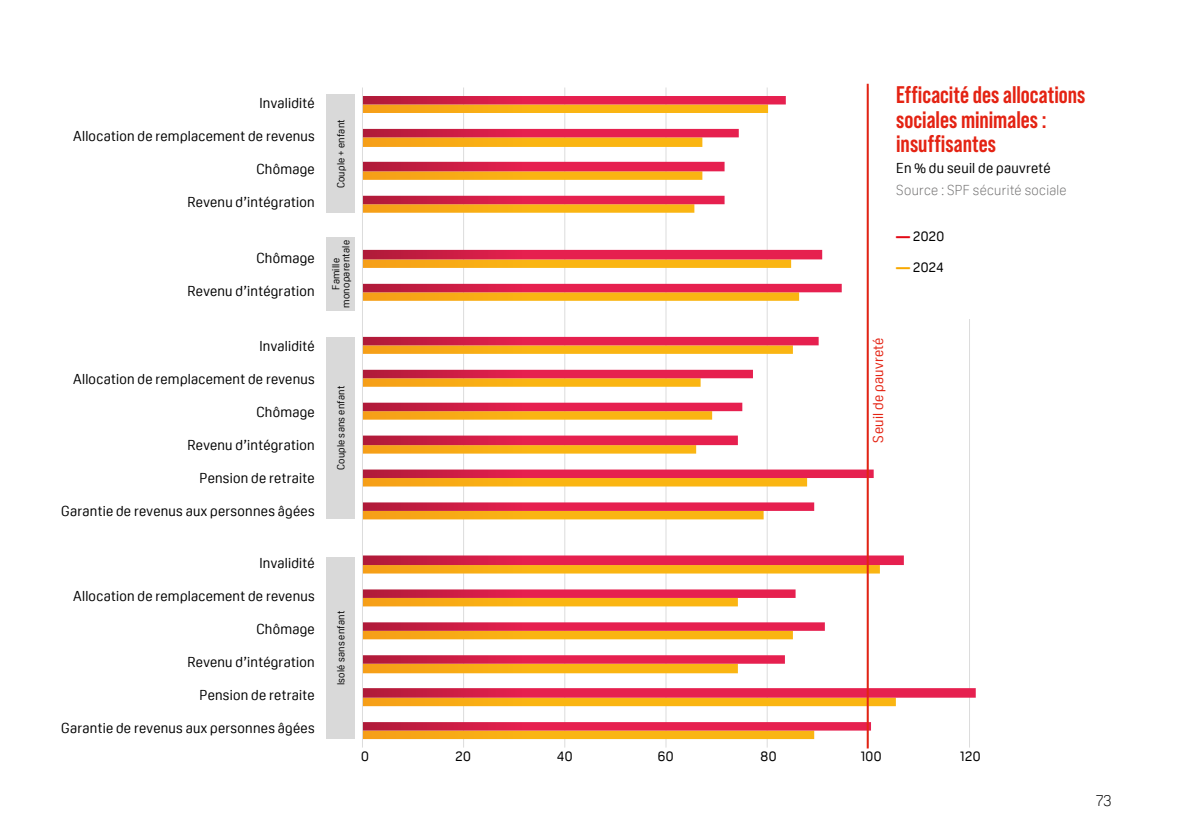
<style>
.page{position:relative;width:1191px;height:840px;background:#fff}
.page>*{position:absolute;margin:0;border:0;box-sizing:border-box;transform-origin:0 0}
.t1{font:700 24px/24px "Bebas Neue Pro";color:#e42313}
.t2{font:300 16px "Oscine";color:#000}
.t3{font:14px "Oscine";letter-spacing:.02em;color:#000}
.t4{font:300 14px "Oscine";letter-spacing:.025em;color:#706f6f}
.t5{font:14px "Oscine";letter-spacing:.02em;color:#e42313}
.t6{font:10px/10px "Oscine";letter-spacing:.025em;color:#000;text-align:center}
.s1{font-weight:800;color:#e30916}
.s2{font-weight:800;color:#f8a800}
</style>
<div class="page">
<hr style="left:463px;top:87px;width:1px;height:660px;background:#d9d9d9">
<hr style="left:564px;top:87px;width:1px;height:660px;background:#d9d9d9">
<hr style="left:665px;top:87px;width:1px;height:660px;background:#d9d9d9">
<hr style="left:767px;top:87px;width:1px;height:660px;background:#d9d9d9">
<hr style="left:868px;top:87px;width:1px;height:660px;background:#d9d9d9">
<hr style="left:969px;top:87px;width:1px;height:660px;background:#d9d9d9">
<svg style="left:363px;top:96px;width:612px;height:634px"></svg>
<hr style="left:362px;top:87px;width:1px;height:660px;background:#d9d9d9">
<div style="left:327px;top:95px;width:28px;height:118px;background:#d9d9d9"></div>
<div style="left:327px;top:337px;width:28px;height:181px;background:#d9d9d9"></div>
<div style="left:327px;top:557px;width:28px;height:181px;background:#d9d9d9"></div>
<div style="left:327px;top:237px;width:28px;height:74px;background:#d9d9d9"></div>
<div style="left:896px;top:79px;width:215px;height:240px;background:#fff"></div>
<hr style="left:866px;top:84px;width:2px;height:664px;background:#e42313">
<p class="t3" style="left:259px;top:95px;width:57px">Invalidité</p>
<p class="t3" style="left:73px;top:128px;width:243px">Allocation de remplacement de revenus</p>
<p class="t3" style="left:256px;top:161px;width:60px">Chômage</p>
<p class="t3" style="left:187px;top:194px;width:129px">Revenu d’intégration</p>
<p class="t3" style="left:256px;top:249px;width:60px">Chômage</p>
<p class="t3" style="left:187px;top:282px;width:129px">Revenu d’intégration</p>
<p class="t3" style="left:259px;top:337px;width:57px">Invalidité</p>
<p class="t3" style="left:73px;top:370px;width:243px">Allocation de remplacement de revenus</p>
<p class="t3" style="left:256px;top:403px;width:60px">Chômage</p>
<p class="t3" style="left:187px;top:436px;width:129px">Revenu d’intégration</p>
<p class="t3" style="left:200px;top:469px;width:117px">Pension de retraite</p>
<p class="t3" style="left:61px;top:502px;width:255px">Garantie de revenus aux personnes âgées</p>
<p class="t3" style="left:259px;top:555px;width:57px">Invalidité</p>
<p class="t3" style="left:73px;top:588px;width:243px">Allocation de remplacement de revenus</p>
<p class="t3" style="left:256px;top:621px;width:60px">Chômage</p>
<p class="t3" style="left:187px;top:654px;width:129px">Revenu d’intégration</p>
<p class="t3" style="left:200px;top:687px;width:117px">Pension de retraite</p>
<p class="t3" style="left:61px;top:720px;width:255px">Garantie de revenus aux personnes âgées</p>
<p class="t6" style="left:336px;top:188px;width:71px;rotate:-90deg">Couple + enfant</p>
<p class="t6" style="left:331px;top:308px;width:69px;rotate:-90deg">Famille monoparentale</p>
<p class="t6" style="left:336px;top:470px;width:85px;rotate:-90deg">Couple sans enfant</p>
<h1 class="t1" style="left:896px;top:83px;width:191px">Efficacité des allocations sociales minimales : insuffisantes</h1>
<p class="t3" style="left:896px;top:160px;width:156px">En % du seuil de pauvreté</p>
<p class="t4" style="left:896px;top:182px;width:172px">Source : SPF sécurité sociale</p>
<p class="t3" style="left:896px;top:228px;width:50px"><span class="s1">—</span> 2020</p>
<p class="t3" style="left:896px;top:259px;width:49px"><span class="s2">—</span> 2024</p>
<p class="t5" style="left:870px;top:442px;width:106px;rotate:-90deg">Seuil de pauvreté</p>
<p class="t6" style="left:336px;top:684px;width:76px;rotate:-90deg">Isolé sans enfant</p>
<p class="t3" style="left:361px;top:747px;width:9px">0</p>
<p class="t3" style="left:455px;top:747px;width:17px">20</p>
<p class="t3" style="left:556px;top:747px;width:17px">40</p>
<p class="t3" style="left:658px;top:747px;width:17px">60</p>
<p class="t3" style="left:760px;top:747px;width:18px">80</p>
<p class="t3" style="left:860px;top:747px;width:22px">100</p>
<p class="t3" style="left:960px;top:747px;width:22px">120</p>
<p class="t2" style="left:1096px;top:790px;width:17px">73</p>
</div>
